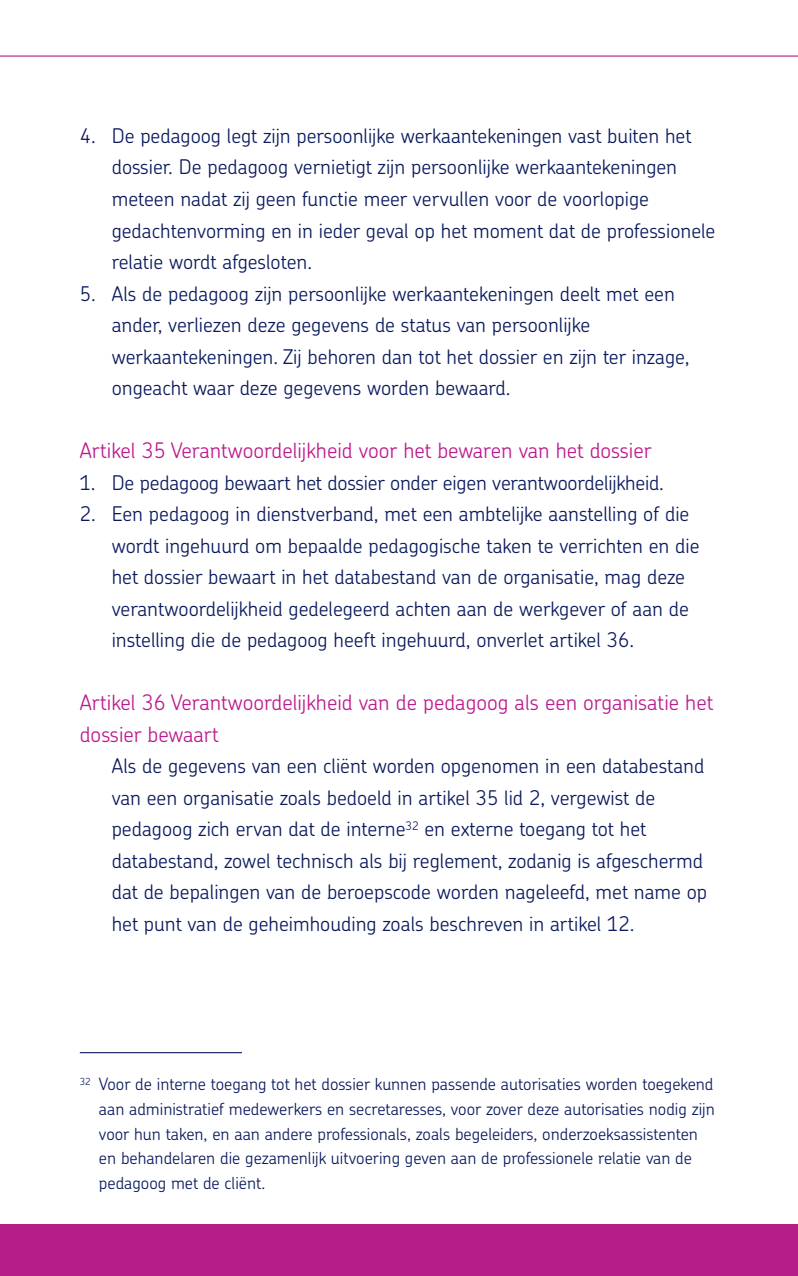
<style>
.page{position:relative;width:798px;height:1276px;background:#fff}
.page>*{position:absolute;margin:0;border:0;box-sizing:border-box;transform-origin:0 0}
.t1{font:300 21.38px/31.5px "Chevin Pro";color:#bd1b8d}
.t2{font:300 20.25px/31.5px "Chevin Pro";color:#0a1a5d}
.t3{font:300 16.88px/24.8px "Chevin Pro";color:#0a1a5d}
</style>
<div class="page">
<hr style="left:80px;top:1052px;width:162px;height:1px;background:#0a1a5d">
<div style="left:0;top:1223px;width:797px;height:53px;background:#b51e87"></div>
<hr style="left:0;top:55px;width:797px;height:2px;background:#b51e87">
<p class="t2" style="left:112px;top:119px;width:605px;text-indent:-32px">4. De pedagoog legt zijn persoonlijke werkaantekeningen vast buiten het dossier. De pedagoog vernietigt zijn persoonlijke werkaantekeningen meteen nadat zij geen functie meer vervullen voor de voorlopige gedachtenvorming en in ieder geval op het moment dat de professionele relatie wordt afgesloten.</p>
<p class="t2" style="left:112px;top:277px;width:579px;text-indent:-32px">5. Als de pedagoog zijn persoonlijke werkaantekeningen deelt met een ander, verliezen deze gegevens de status van persoonlijke werkaantekeningen. Zij behoren dan tot het dossier en zijn ter inzage, ongeacht waar deze gegevens worden bewaard.</p>
<p class="t1" style="left:80px;top:434px;width:573px">Artikel 35 Verantwoordelijkheid voor het bewaren van het dossier</p>
<p class="t2" style="left:80px;top:466px;width:585px">1. De pedagoog bewaart het dossier onder eigen verantwoordelijkheid.</p>
<p class="t2" style="left:112px;top:497px;width:589px;text-indent:-32px">2. Een pedagoog in dienstverband, met een ambtelijke aanstelling of die wordt ingehuurd om bepaalde pedagogische taken te verrichten en die het dossier bewaart in het databestand van de organisatie, mag deze verantwoordelijkheid gedelegeerd achten aan de werkgever of aan de instelling die de pedagoog heeft ingehuurd, onverlet artikel 36.</p>
<p class="t1" style="left:80px;top:686px;width:635px">Artikel 36 Verantwoordelijkheid van de pedagoog als een organisatie het dossier bewaart</p>
<p class="t2" style="left:112px;top:749px;width:596px">Als de gegevens van een cliënt worden opgenomen in een databestand van een organisatie zoals bedoeld in artikel 35 lid 2, vergewist de pedagoog zich ervan dat de interne<sup>32</sup> en externe toegang tot het databestand, zowel technisch als bij reglement, zodanig is afgeschermd dat de bepalingen van de beroepscode worden nageleefd, met name op het punt van de geheimhouding zoals beschreven in artikel 12.</p>
<p class="t3" style="left:99px;top:1071px;width:617px;text-indent:-19px"><sup>32</sup> Voor de interne toegang tot het dossier kunnen passende autorisaties worden toegekend aan administratief medewerkers en secretaresses, voor zover deze autorisaties nodig zijn voor hun taken, en aan andere professionals, zoals begeleiders, onderzoeksassistenten en behandelaren die gezamenlijk uitvoering geven aan de professionele relatie van de pedagoog met de cliënt.</p>
</div>
